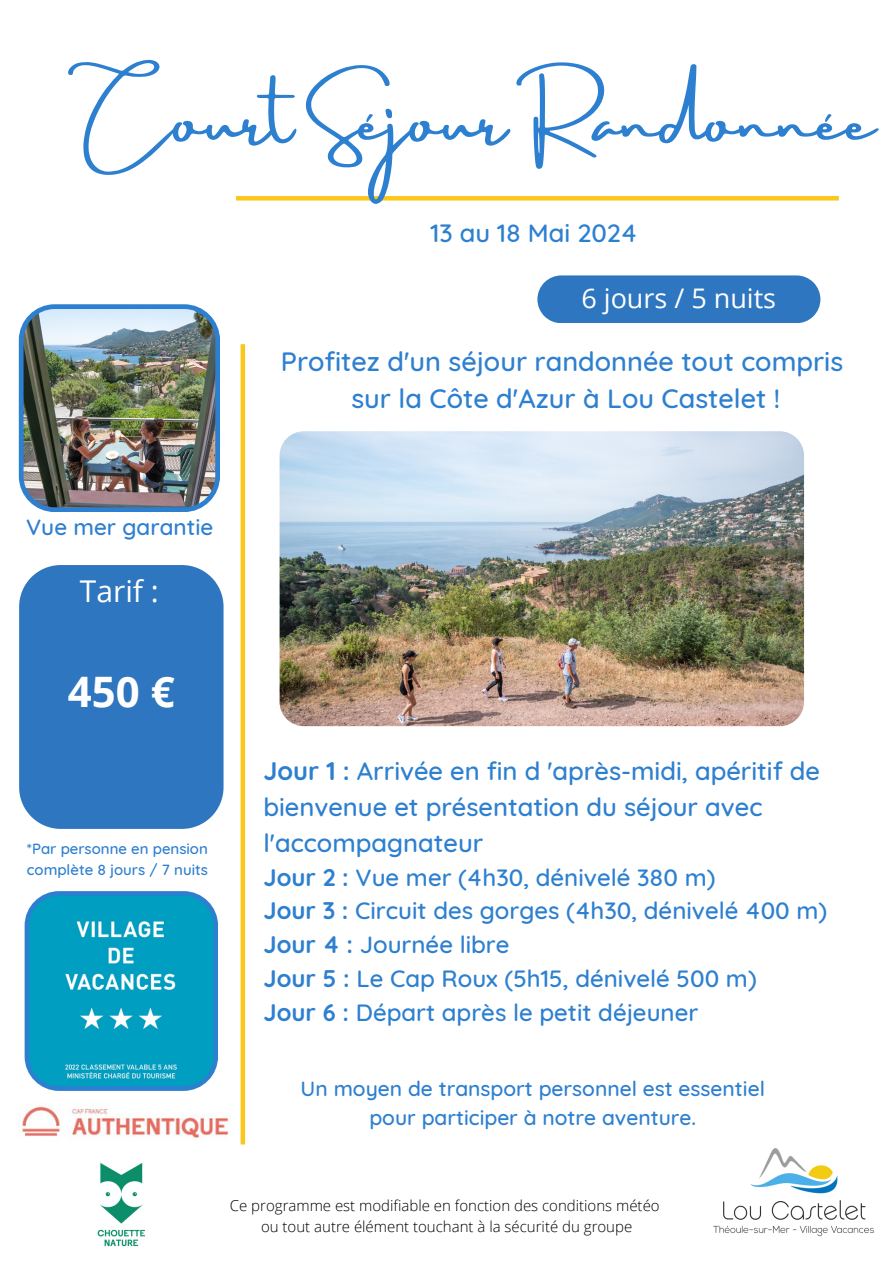
<style>
.page{position:relative;width:893px;height:1264px;background:#fff}
.page>*{position:absolute;margin:0;border:0;box-sizing:border-box;transform-origin:0 0}
.t1{font:64.5px "Amsterdam Three";color:#2d7fd0}
.t2{font:700 42px "Open Sans";color:#fff}
.t3{font:30px "Open Sans";color:#fff}
.t4{font:500 27px "Quicksand";color:#2d7fd0}
.t5{font:27px "Open Sans";color:#fff}
.t6{font:500 25.5px/36px "Quicksand";color:#2d7fd0}
.t7{font:500 24px "Quicksand";color:#2d7fd0}
.t8{font:500 22.5px "Quicksand";color:#2d7fd0}
.t9{font:500 21px "Quicksand";color:#2d7fd0}
.t10{font:300 15px "Open Sans";color:#000}
.t11{font:500 15px/20.2px "Quicksand";color:#2d7fd0}
.s1{font-weight:700}
</style>
<div class="page">
<div style="left:537px;top:275px;width:283px;height:48px;background:#2e76bf"></div>
<hr style="left:236px;top:196px;width:602px;height:4px;background:#f9c81b">
<div style="left:240px;top:344px;width:5px;height:800px;background:#f9c81b"></div>
<img style="left:279px;top:431px;width:525px;height:295px;border-radius:24px">
<div style="left:19px;top:565px;width:204px;height:264px;background:#2e76bf"></div>
<img style="left:19px;top:304px;width:201px;height:208px">
<svg style="left:25px;top:891px;width:193px;height:199px;background:#1aa3c7"></svg>
<img style="left:21px;top:1106px;width:208px;height:32px">
<img style="left:713px;top:1148px;width:162px;height:89px">
<img style="left:97px;top:1162px;width:49px;height:85px">
<p class="t1" style="left:87px;top:85px;width:789px">Court Séjour Randonnée</p>
<p class="t6" style="left:430px;top:215px;width:208px">13 au 18 Mai 2024</p>
<p class="t5" style="left:581px;top:279px;width:196px">6 jours / 5 nuits</p>
<p class="t4" style="left:281px;top:344px;width:564px">Profitez d'un séjour randonnée tout compris</p>
<p class="t4" style="left:351px;top:381px;width:430px">sur la Côte d'Azur à Lou Castelet !</p>
<p class="t8" style="left:26px;top:512px;width:188px">Vue mer garantie</p>
<p class="t3" style="left:80px;top:570px;width:81px">Tarif :</p>
<p class="t2" style="left:68px;top:661px;width:108px">450 €</p>
<p class="t11" style="left:27px;top:838px;width:183px">*Par personne en pension complète 8 jours / 7 nuits</p>
<p class="t6" style="left:263px;top:752px;width:558px"><span class="s1">Jour 1 :</span> Arrivée en fin d 'après-midi, apéritif de bienvenue et présentation du séjour avec l'accompagnateur</p>
<p class="t7" style="left:263px;top:861px;width:453px"><span class="s1">Jour 2 :</span> Vue mer (4h30, dénivelé 380 m)</p>
<p class="t7" style="left:263px;top:895px;width:565px"><span class="s1">Jour 3 :</span> Circuit des gorges (4h30, dénivelé 400 m)</p>
<p class="t7" style="left:263px;top:929px;width:247px"><span class="s1">Jour 4 :</span> Journée libre</p>
<p class="t7" style="left:263px;top:962px;width:495px"><span class="s1">Jour 5 :</span> Le Cap Roux (5h15, dénivelé 500 m)</p>
<p class="t7" style="left:263px;top:996px;width:436px"><span class="s1">Jour 6 :</span> Départ après le petit déjeuner</p>
<p class="t9" style="left:300px;top:1075px;width:466px">Un moyen de transport personnel est essentiel</p>
<p class="t9" style="left:369px;top:1104px;width:328px">pour participer à notre aventure.</p>
<p class="t10" style="left:230px;top:1195px;width:431px">Ce programme est modifiable en fonction des conditions météo</p>
<p class="t10" style="left:261px;top:1215px;width:372px">ou tout autre élément touchant à la sécurité du groupe</p>
</div>
